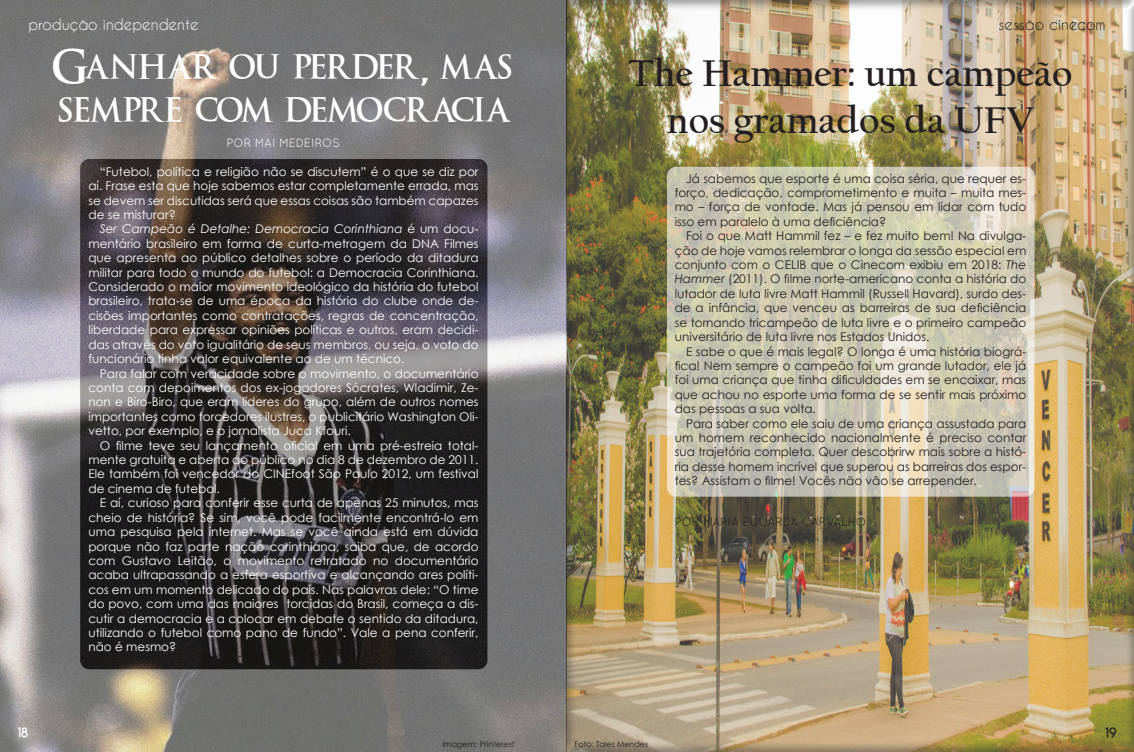
<style>
.page{position:relative;width:1134px;height:752px;background:#fff}
.page>*{position:absolute;margin:0;border:0;box-sizing:border-box;transform-origin:0 0}
.t1{font:700 39px/46.8px "Californian FB";color:#231f20;text-align:center}
.t2{font:36px/43.2px "An Unfortunate Event De Warped";letter-spacing:.01em;color:#fff}
.t3{font:15px "Caviar Dreams";color:#fff}
.t4{font:15px "Caviar Dreams";color:#231f20}
.t5{font:14px "Lemon Milklight";color:#fff}
.t6{font:14px "Lemon Milklight";color:#231f20}
.t7{font:12px/14.4px "Century Gothic";color:#fff;text-align:justify}
.t8{font:12px/14.4px "Century Gothic";color:#231f20;text-align:justify}
.t9{font:12px "Quicksand";color:#231f20}
.t10{font:12px "Quicksand";color:#fff}
.t11{font:8px "Century Gothic";color:#231f20}
.s1{font-style:italic}
</style>
<div class="page">
<img style="left:0;top:0;width:566px;height:751px">
<div style="left:566px;top:0;width:568px;height:751px;background:#231f20;opacity:.5"></div>
<svg style="left:670px;top:170px;width:361px;height:323px;background:#cdcab4"></svg>
<div style="left:667px;top:167px;width:367px;height:329px;border:7px solid #fff;border-radius:6px"></div>
<svg style="left:84px;top:162px;width:400px;height:503px;background:#363233"></svg>
<div style="left:80px;top:159px;width:407px;height:510px;border:7px solid #231f20;border-radius:6px"></div>
<p class="t3" style="left:28px;top:15px;width:172px">produção independente</p>
<p class="t2" style="left:54px;top:50px;width:460px">GANHAR OU PERDER, MAS<br>SEMPRE COM DEMOCRACIA</p>
<p class="t10" style="left:227px;top:135px;width:115px">POR MAI MEDEIROS</p>
<p class="t5" style="left:18px;top:723px;width:12px">18</p>
<p class="t7" style="left:88px;top:164px;width:392px;text-indent:11px">“Futebol, política e religião não se discutem” é o que se diz por aí. Frase esta que hoje sabemos estar completamente errada, mas se devem ser discutidas será que essas coisas são também capazes de se misturar?</p>
<p class="t7" style="left:88px;top:221px;width:392px;text-indent:11px"><span class="s1">Ser Campeão é Detalhe: Democracia Corinthiana</span> é um docu&shy;mentário brasileiro em forma de curta-metragem da DNA Filmes que apresenta ao público detalhes sobre o período da ditadura militar para todo o mundo do futebol: a Democracia Corinthiana.<br>Considerado o maior movimento ideológico da história do futebol brasileiro, trata-se de uma época da história do clube onde de&shy;cisões importantes como contratações, regras de concentração, liberdade para expressar opiniões políticas e outros, eram decidi&shy;das através do voto igualitário de seus membros, ou seja, o voto do funcionário tinha valor equivalente ao de um técnico.</p>
<p class="t7" style="left:88px;top:365px;width:392px;text-indent:11px">Para falar com veracidade sobre o movimento, o documentário conta com depoimentos dos ex-jogadores Sócrates, Wladimir, Ze&shy;non e Biro-Biro, que eram líderes do grupo, além de outros nomes importantes como torcedores ilustres, o publicitário Washington Oli&shy;vetto, por exemplo, e o jornalista Juca Kfouri.</p>
<p class="t7" style="left:88px;top:437px;width:392px;text-indent:11px">O filme teve seu lançamento oficial em uma pré-estreia total&shy;mente gratuita e aberta ao público no dia 8 de dezembro de 2011.<br>Ele também foi vencedor do CINEfoot São Paulo 2012, um festival de cinema de futebol.</p>
<p class="t7" style="left:88px;top:495px;width:392px;text-indent:11px">E aí, curioso para conferir esse curta de apenas 25 minutos, mas cheio de história? Se sim, você pode facilmente encontrá-lo em uma pesquisa pela internet. Mas se você ainda está em dúvida porque não faz parte nação corinthiana, saiba que, de acordo com Gustavo Leitão, o movimento retratado no documentário acaba ultrapassando a esfera esportiva e alcançando ares políti&shy;cos em um momento delicado do país. Nas palavras dele: “O time do povo, com uma das maiores torcidas do Brasil, começa a dis&shy;cutir a democracia e a colocar em debate o sentido da ditadura, utilizando o futebol como pano de fundo”. Vale a pena conferir, não é mesmo?</p>
<p class="t11" style="left:442px;top:738px;width:74px">Imagem: Printerest</p>
<p class="t4" style="left:998px;top:15px;width:109px">sessão cinecom</p>
<p class="t1" style="left:628px;top:50px;width:446px">The Hammer: um campeão nos gramados da UFV</p>
<p class="t8" style="left:675px;top:171px;width:353px;text-indent:11px">Já sabemos que esporte é uma coisa séria, que requer es&shy;forço, dedicação, comprometimento e muita – muita mes&shy;mo – força de vontade. Mas já pensou em lidar com tudo isso em paralelo à uma deficiência?</p>
<p class="t8" style="left:675px;top:228px;width:353px;text-indent:11px">Foi o que Matt Hammil fez – e fez muito bem! Na divulga&shy;ção de hoje vamos relembrar o longa da sessão especial em conjunto com o CELIB que o Cinecom exibiu em 2018: <span class="s1">The Hammer</span> (2011). O filme norte-americano conta a história do lutador de luta livre Matt Hammil (Russell Havard), surdo des&shy;de a infância, que venceu as barreiras de sua deficiência se tornando tricampeão de luta livre e o primeiro campeão universitário de luta livre nos Estados Unidos.</p>
<p class="t8" style="left:675px;top:343px;width:353px;text-indent:11px">E sabe o que é mais legal? O longa é uma história biográ&shy;fica! Nem sempre o campeão foi um grande lutador, ele já foi uma criança que tinha dificuldades em se encaixar, mas que achou no esporte uma forma de se sentir mais próximo das pessoas a sua volta.</p>
<p class="t8" style="left:675px;top:415px;width:353px;text-indent:11px">Para saber como ele saiu de uma criança assustada para um homem reconhecido nacionalmente é preciso contar sua trajetória completa. Quer descobrirw mais sobre a histó&shy;ria desse homem incrível que superou as barreiras dos espor&shy;tes? Assistam o filme! Vocês não vão se arrepender.</p>
<p class="t9" style="left:675px;top:515px;width:193px">POR MARIA EDUARDA CARVALHO</p>
<p class="t11" style="left:575px;top:738px;width:75px">Foto: Tales Mendes</p>
<p class="t6" style="left:1106px;top:723px;width:13px">19</p>
</div>
